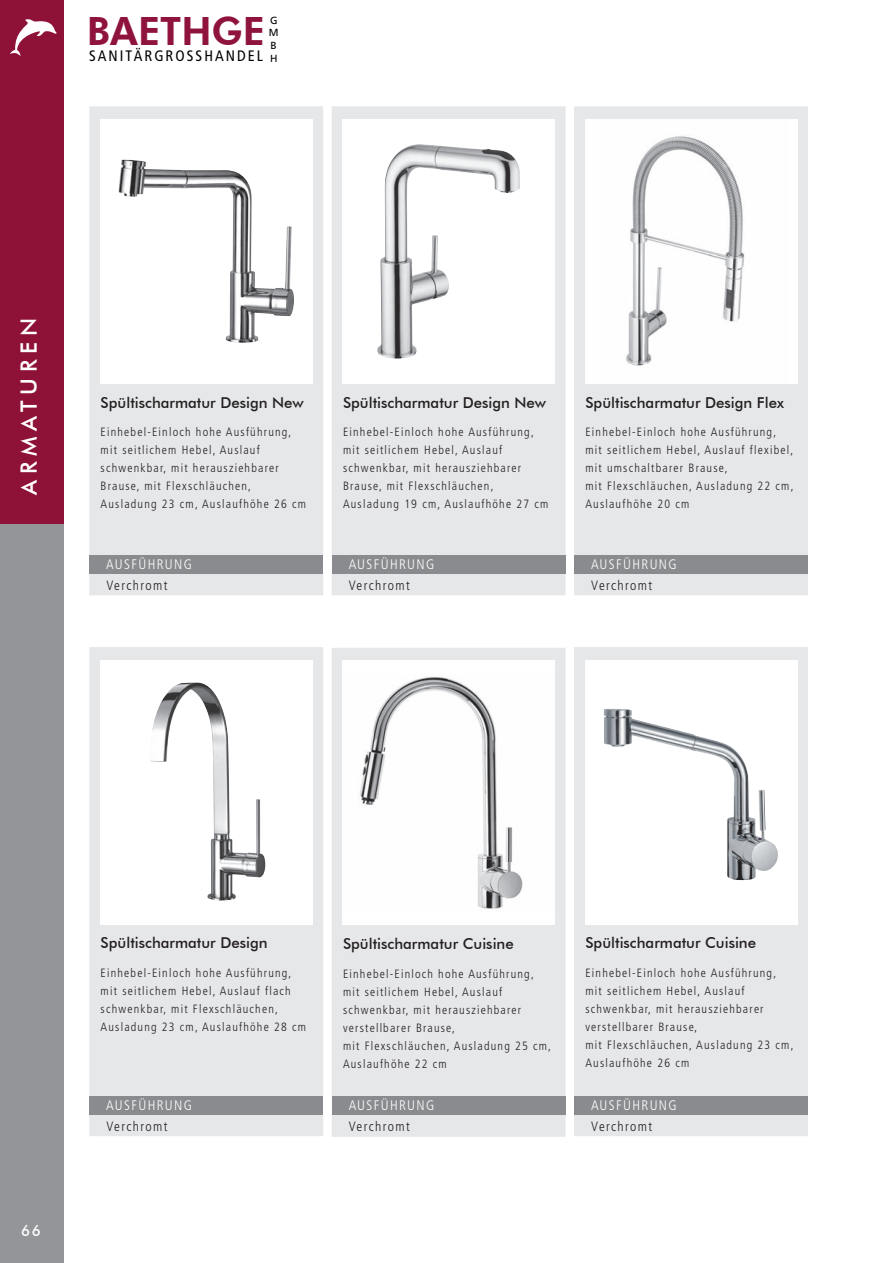
<style>
.page{position:relative;width:893px;height:1263px;background:#fff}
.page>*{position:absolute;margin:0;border:0;box-sizing:border-box;transform-origin:0 0}
.t1{font:800 39px "Futura BT";color:#8f143d}
.t2{font:500 22.5px "Futura BT";letter-spacing:.25em;color:#fff}
.t3{font:condensed 15.15px "Frutiger LT Std";letter-spacing:.135em;color:#000001}
.t4{font:500 15px "Futura BT";color:#231f20}
.t5{font:500 15px "Futura BT";color:#fff}
.t6{font:300 condensed 13.8px "Frutiger LT Std";letter-spacing:.1em;color:#fff}
.t7{font:300 condensed 13.5px "Frutiger LT Std";letter-spacing:.1em;color:#231f20}
.t8{font:300 condensed 12px/18px "Frutiger LT Std";letter-spacing:.1em;color:#231f20}
.t9{font:10.35px/12.5px "Frutiger LT Std";color:#000001}
</style>
<div class="page">
<div style="left:0;top:0;width:64px;height:1263px;background:#939598"></div>
<div style="left:0;top:0;width:64px;height:524px;background:#8e1238"></div>
<svg style="left:10px;top:19px;width:47px;height:36px"></svg>
<div style="left:89px;top:106px;width:234px;height:489px;background:#e6e7e9"></div>
<div style="left:100px;top:119px;width:213px;height:264px;background:#fff"></div>
<img style="left:118px;top:160px;width:176px;height:183px">
<div style="left:89px;top:556px;width:234px;height:18px;background:#898b8e"></div>
<div style="left:332px;top:106px;width:234px;height:489px;background:#e6e7e9"></div>
<div style="left:342px;top:119px;width:213px;height:264px;background:#fff"></div>
<img style="left:377px;top:144px;width:143px;height:215px">
<div style="left:332px;top:556px;width:234px;height:18px;background:#898b8e"></div>
<div style="left:574px;top:106px;width:234px;height:489px;background:#e6e7e9"></div>
<div style="left:585px;top:119px;width:212px;height:264px;background:#fff"></div>
<img style="left:626px;top:136px;width:119px;height:230px">
<div style="left:574px;top:556px;width:234px;height:18px;background:#898b8e"></div>
<div style="left:89px;top:647px;width:234px;height:489px;background:#e6e7e9"></div>
<div style="left:100px;top:660px;width:213px;height:264px;background:#fff"></div>
<img style="left:150px;top:682px;width:116px;height:218px">
<div style="left:89px;top:1096px;width:234px;height:18px;background:#898b8e"></div>
<div style="left:332px;top:648px;width:234px;height:489px;background:#e6e7e9"></div>
<div style="left:342px;top:661px;width:213px;height:264px;background:#fff"></div>
<img style="left:359px;top:677px;width:164px;height:232px">
<div style="left:332px;top:1096px;width:234px;height:18px;background:#898b8e"></div>
<div style="left:574px;top:647px;width:234px;height:489px;background:#e6e7e9"></div>
<div style="left:585px;top:660px;width:212px;height:264px;background:#fff"></div>
<img style="left:603px;top:709px;width:175px;height:171px">
<div style="left:574px;top:1096px;width:234px;height:18px;background:#898b8e"></div>
<h1 class="t1" style="left:87px;top:7px;width:180px">BAETHGE</h1>
<p class="t3" style="left:89px;top:47px;width:175px">SANITÄRGROSSHANDEL</p>
<p class="t9" style="left:269px;top:14px;width:11px">G<br>M<br>B<br>H</p>
<h2 class="t2" style="left:15px;top:495px;width:178px;rotate:-90deg">ARMATUREN</h2>
<p class="t4" style="left:101px;top:393px;width:205px">Spültischarmatur Design New</p>
<p class="t8" style="left:101px;top:423px;width:207px">Einhebel-Einloch hohe Ausführung, mit seitlichem Hebel, Auslauf schwenkbar, mit herausziehbarer Brause, mit Flexschläuchen, Ausladung 23 cm, Auslaufhöhe 26 cm</p>
<p class="t4" style="left:343px;top:393px;width:205px">Spültischarmatur Design New</p>
<p class="t8" style="left:343px;top:423px;width:207px">Einhebel-Einloch hohe Ausführung, mit seitlichem Hebel, Auslauf schwenkbar, mit herausziehbarer Brause, mit Flexschläuchen, Ausladung 19 cm, Auslaufhöhe 27 cm</p>
<p class="t4" style="left:585px;top:393px;width:200px">Spültischarmatur Design Flex</p>
<p class="t8" style="left:585px;top:423px;width:210px">Einhebel-Einloch hohe Ausführung, mit seitlichem Hebel, Auslauf flexibel, mit umschaltbarer Brause,<br>mit Flexschläuchen, Ausladung 22 cm,<br>Auslaufhöhe 20 cm</p>
<p class="t6" style="left:106px;top:557px;width:87px">AUSFÜHRUNG</p>
<p class="t6" style="left:349px;top:557px;width:87px">AUSFÜHRUNG</p>
<p class="t6" style="left:591px;top:557px;width:87px">AUSFÜHRUNG</p>
<p class="t7" style="left:106px;top:578px;width:63px">Verchromt</p>
<p class="t7" style="left:349px;top:578px;width:63px">Verchromt</p>
<p class="t7" style="left:591px;top:578px;width:63px">Verchromt</p>
<p class="t5" style="left:21px;top:1222px;width:21px">66</p>
<p class="t4" style="left:101px;top:934px;width:169px">Spültischarmatur Design</p>
<p class="t8" style="left:101px;top:964px;width:207px">Einhebel-Einloch hohe Ausführung, mit seitlichem Hebel, Auslauf flach schwenkbar, mit Flexschläuchen, Ausladung 23 cm, Auslaufhöhe 28 cm</p>
<p class="t4" style="left:343px;top:935px;width:172px">Spültischarmatur Cuisine</p>
<p class="t8" style="left:343px;top:964px;width:210px">Einhebel-Einloch hohe Ausführung, mit seitlichem Hebel, Auslauf schwenkbar, mit herausziehbarer verstellbarer Brause,<br>mit Flexschläuchen, Ausladung 25 cm,<br>Auslaufhöhe 22 cm</p>
<p class="t4" style="left:585px;top:934px;width:172px">Spültischarmatur Cuisine</p>
<p class="t8" style="left:585px;top:964px;width:210px">Einhebel-Einloch hohe Ausführung, mit seitlichem Hebel, Auslauf schwenkbar, mit herausziehbarer verstellbarer Brause,<br>mit Flexschläuchen, Ausladung 23 cm,<br>Auslaufhöhe 26 cm</p>
<p class="t6" style="left:106px;top:1097px;width:87px">AUSFÜHRUNG</p>
<p class="t6" style="left:349px;top:1097px;width:87px">AUSFÜHRUNG</p>
<p class="t6" style="left:591px;top:1097px;width:87px">AUSFÜHRUNG</p>
<p class="t7" style="left:106px;top:1118px;width:63px">Verchromt</p>
<p class="t7" style="left:349px;top:1118px;width:63px">Verchromt</p>
<p class="t7" style="left:591px;top:1118px;width:63px">Verchromt</p>
</div>
